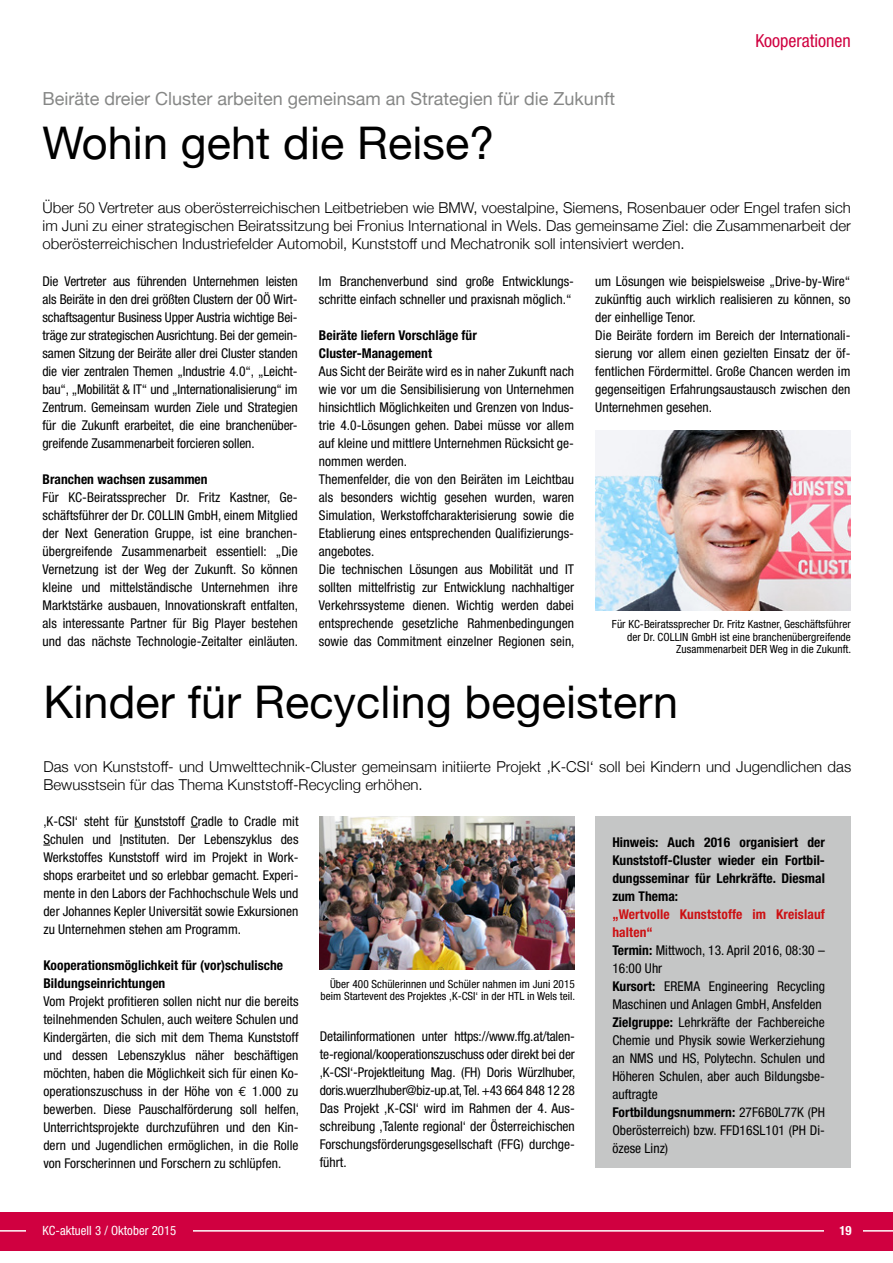
<style>
.page{position:relative;width:893px;height:1263px;background:#fff}
.page>*{position:absolute;margin:0;border:0;box-sizing:border-box;transform-origin:0 0}
.t1{font:45px "Helvetica Neue";letter-spacing:.005em;color:#000}
.t2{font:18px "Helvetica Neue";color:#868786}
.t3{font:condensed 18px "Helvetica Neue";color:#d00040}
.t4{font:300 15px/18px "Helvetica Neue";letter-spacing:.005em;color:#000;text-align:justify}
.t5{font:condensed 13.5px/18px "Helvetica Neue";letter-spacing:.005em;color:#000;text-align:justify}
.t6{font:700 condensed 13.5px/18px "Helvetica Neue";letter-spacing:.005em;color:#000}
.t7{font:700 condensed 13.5px/18px "Helvetica Neue";letter-spacing:.01em;color:#cd1013}
.t8{font:condensed 12.75px "Helvetica Neue";letter-spacing:.005em;color:#fff}
.t9{font:700 condensed 12.75px "Helvetica Neue";color:#fff}
.t10{font:condensed 11.25px/12.8px "Helvetica Neue";letter-spacing:.005em;color:#000;text-align:right}
.s1{font-family:"Euro Mono";font-stretch:normal}
.s2{font-weight:700}
</style>
<div class="page">
<div style="left:0;top:1212px;width:893px;height:38px;background:#d00040"></div>
<hr style="left:0;top:1230px;width:893px;height:1px;background:#fff">
<div style="left:825px;top:1225px;width:38px;height:12px;background:#d00040"></div>
<div style="left:26px;top:1225px;width:167px;height:11px;background:#d00040"></div>
<img style="left:320px;top:817px;width:255px;height:152px">
<img style="left:595px;top:430px;width:256px;height:180px">
<div style="left:595px;top:817px;width:256px;height:351px;background:#c5c6c6"></div>
<p class="t3" style="left:755px;top:30px;width:97px">Kooperationen</p>
<p class="t2" style="left:43px;top:86px;width:574px">Beiräte dreier Cluster arbeiten gemeinsam an Strategien für die Zukunft</p>
<p class="t1" style="left:43px;top:111px;width:453px">Wohin geht die Reise?</p>
<p class="t4" style="left:43px;top:198px;width:810px">Über 50 Vertreter aus oberösterreichischen Leitbetrieben wie BMW, voestalpine, Siemens, Rosenbauer oder Engel trafen sich im Juni zu einer strategischen Beiratssitzung bei Fronius International in Wels. Das gemeinsame Ziel: die Zusammenarbeit der oberösterreichischen Industriefelder Automobil, Kunststoff und Mechatronik soll intensiviert werden.</p>
<p class="t5" style="left:43px;top:272px;width:257px">Die Vertreter aus führenden Unternehmen leisten als Beiräte in den drei größten Clustern der OÖ Wirt&shy;schaftsagentur Business Upper Austria wichtige Bei&shy;träge zur strategischen Ausrichtung. Bei der gemein&shy;samen Sitzung der Beiräte aller drei Cluster standen die vier zentralen Themen „Industrie 4.0“, „Leicht&shy;bau“, „Mobilität &amp; IT“ und „Internationalisierung“ im Zentrum. Gemeinsam wurden Ziele und Strategien für die Zukunft erarbeitet, die eine branchenüber&shy;greifende Zusammenarbeit forcieren sollen.</p>
<p class="t6" style="left:43px;top:470px;width:167px">Branchen wachsen zusammen</p>
<p class="t5" style="left:43px;top:488px;width:257px">Für KC-Beiratssprecher Dr. Fritz Kastner, Ge&shy;schäftsführer der Dr. COLLIN GmbH, einem Mitglied der Next Generation Gruppe, ist eine branchen&shy;übergreifende Zusammenarbeit essentiell: „Die Vernetzung ist der Weg der Zukunft. So können kleine und mittelständische Unternehmen ihre Marktstärke ausbauen, Innovationskraft entfalten, als interessante Partner für Big Player bestehen und das nächste Technologie-Zeitalter einläuten.</p>
<p class="t5" style="left:319px;top:272px;width:257px">Im Branchenverbund sind große Entwicklungs&shy;schritte einfach schneller und praxisnah möglich.“</p>
<p class="t6" style="left:319px;top:326px;width:159px">Beiräte liefern Vorschläge für</p>
<p class="t6" style="left:319px;top:344px;width:115px">Cluster-Management</p>
<p class="t5" style="left:319px;top:362px;width:257px">Aus Sicht der Beiräte wird es in naher Zukunft nach wie vor um die Sensibilisierung von Unternehmen hinsichtlich Möglichkeiten und Grenzen von Indus&shy;trie 4.0-Lösungen gehen. Dabei müsse vor allem auf kleine und mittlere Unternehmen Rücksicht ge&shy;nommen werden.</p>
<p class="t5" style="left:319px;top:470px;width:257px">Themenfelder, die von den Beiräten im Leichtbau als besonders wichtig gesehen wurden, waren Simulation, Werkstoffcharakterisierung sowie die Etablierung eines entsprechenden Qualifizierungs&shy;angebotes.</p>
<p class="t5" style="left:319px;top:560px;width:257px">Die technischen Lösungen aus Mobilität und IT sollten mittelfristig zur Entwicklung nachhaltiger Verkehrssysteme dienen. Wichtig werden dabei entsprechende gesetzliche Rahmenbedingungen sowie das Commitment einzelner Regionen sein,</p>
<p class="t5" style="left:595px;top:272px;width:257px">um Lösungen wie beispielsweise „Drive-by-Wire“ zukünftig auch wirklich realisieren zu können, so der einhellige Tenor.</p>
<p class="t5" style="left:595px;top:326px;width:257px">Die Beiräte fordern im Bereich der Internationali&shy;sierung vor allem einen gezielten Einsatz der öf&shy;fentlichen Fördermittel. Große Chancen werden im gegenseitigen Erfahrungsaustausch zwischen den Unternehmen gesehen.</p>
<p class="t10" style="left:612px;top:617px;width:241px">Für KC-Beiratssprecher Dr. Fritz Kastner, Geschäftsführer der Dr. COLLIN GmbH ist eine branchenübergreifende<br>Zusammenarbeit DER Weg in die Zukunft.</p>
<p class="t1" style="left:43px;top:669px;width:636px">Kinder für Recycling begeistern</p>
<p class="t4" style="left:43px;top:756px;width:809px">Das von Kunststoff- und Umwelttechnik-Cluster gemeinsam initiierte Projekt ‚K-CSI‘ soll bei Kindern und Jugendlichen das<br>Bewusstsein für das Thema Kunststoff-Recycling erhöhen.</p>
<p class="t5" style="left:43px;top:812px;width:257px">‚K-CSI‘ steht für Kunststoff Cradle to Cradle mit Schulen und Instituten. Der Lebenszyklus des Werkstoffes Kunststoff wird im Projekt in Work&shy;shops erarbeitet und so erlebbar gemacht. Experi&shy;mente in den Labors der Fachhochschule Wels und der Johannes Kepler Universität sowie Exkursionen zu Unternehmen stehen am Programm.</p>
<p class="t6" style="left:43px;top:956px;width:241px">Kooperationsmöglichkeit für (vor)schulische<br>Bildungseinrichtungen</p>
<p class="t5" style="left:43px;top:992px;width:257px">Vom Projekt profitieren sollen nicht nur die bereits teilnehmenden Schulen, auch weitere Schulen und Kindergärten, die sich mit dem Thema Kunststoff und dessen Lebenszyklus näher beschäftigen möchten, haben die Möglichkeit sich für einen Ko&shy;operationszuschuss in der Höhe von <span class="s1">€</span> 1.000 zu bewerben. Diese Pauschalförderung soll helfen, Unterrichtsprojekte durchzuführen und den Kin&shy;dern und Jugendlichen ermöglichen, in die Rolle von Forscherinnen und Forschern zu schlüpfen.</p>
<p class="t10" style="left:320px;top:977px;width:256px">Über 400 Schülerinnen und Schüler nahmen im Juni 2015 beim Startevent des Projektes ‚K-CSI‘ in der HTL in Wels teil.</p>
<p class="t5" style="left:320px;top:1027px;width:257px">Detailinformationen unter https://www.ffg.at/talen&shy;te-regional/kooperationszuschuss oder direkt bei der ‚K-CSI‘-Projektleitung Mag. (FH) Doris Würzlhuber, doris.wuerzlhuber@biz-up.at, Tel. +43 664 848 12 28</p>
<p class="t5" style="left:320px;top:1099px;width:257px">Das Projekt ‚K-CSI‘ wird im Rahmen der 4. Aus&shy;schreibung ‚Talente regional‘ der Österreichischen Forschungsförderungsgesellschaft (FFG) durchge&shy;führt.</p>
<p class="t6" style="left:612px;top:833px;width:214px;text-align:justify">Hinweis: Auch 2016 organisiert der Kunststoff-Cluster wieder ein Fortbil&shy;dungsseminar für Lehrkräfte. Diesmal zum Thema:</p>
<p class="t7" style="left:612px;top:905px;width:214px">„Wertvolle Kunststoffe im Kreislauf halten“</p>
<p class="t5" style="left:612px;top:941px;width:214px"><span class="s2">Termin:</span> Mittwoch, 13. April 2016, 08:30 –<br>16:00 Uhr</p>
<p class="t5" style="left:612px;top:977px;width:214px"><span class="s2">Kursort:</span> EREMA Engineering Recycling<br>Maschinen und Anlagen GmbH, Ansfelden</p>
<p class="t5" style="left:612px;top:1013px;width:214px"><span class="s2">Zielgruppe:</span> Lehrkräfte der Fachbereiche Chemie und Physik sowie Werkerziehung an NMS und HS, Polytechn. Schulen und Höheren Schulen, aber auch Bildungsbe&shy;auftragte</p>
<p class="t5" style="left:612px;top:1103px;width:214px"><span class="s2">Fortbildungsnummern:</span> 27F6B0L77K (PH Oberösterreich) bzw. FFD16SL101 (PH Di&shy;özese Linz)</p>
<p class="t8" style="left:42px;top:1223px;width:135px">KC-aktuell 3 / Oktober 2015</p>
<p class="t9" style="left:839px;top:1223px;width:14px">19</p>
</div>
